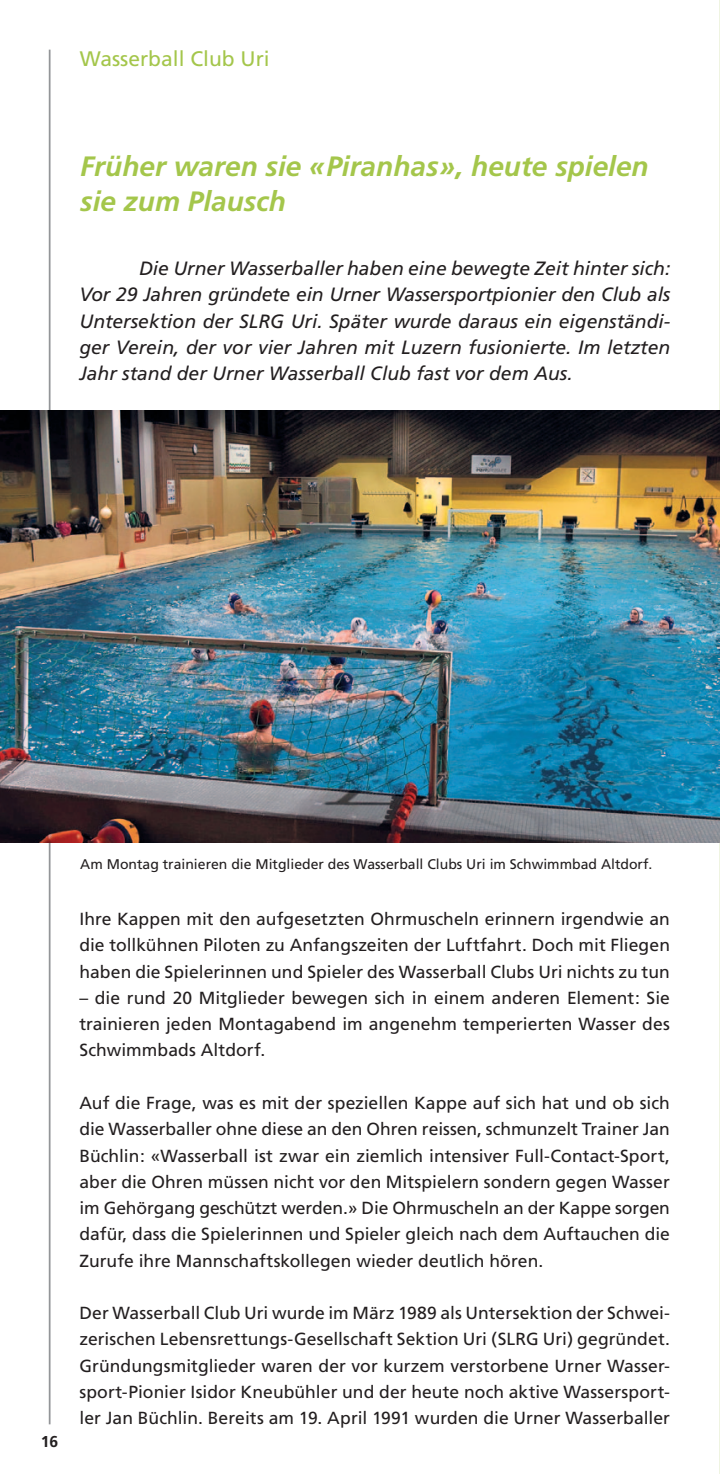
<style>
.page{position:relative;width:720px;height:1474px;background:#fff}
.page>*{position:absolute;margin:0;border:0;box-sizing:border-box;transform-origin:0 0}
.t1{font:italic 700 28px/35px "Frutiger";color:#a4c64b}
.t2{font:21px "Frutiger";color:#a4c64b}
.t3{font:italic 19.25px/26.2px "Frutiger";color:#231f20;text-align:justify}
.t4{font:17.5px/26.2px "Frutiger";letter-spacing:.005em;color:#231f20;text-align:justify}
.t5{font:700 15.75px "Frutiger";color:#231f20}
.t6{font:14px "Frutiger";color:#231f20}
</style>
<div class="page">
<hr style="left:719px;top:0;width:1px;height:1473px;background:#eff4e1">
<hr style="left:49px;top:50px;width:1px;height:1374px;background:#939598">
<img style="left:0;top:410px;width:719px;height:432px">
<p class="t2" style="left:80px;top:47px;width:191px">Wasserball Club Uri</p>
<h1 class="t1" style="left:80px;top:148px;width:569px">Früher waren sie «Piranhas», heute spielen sie zum Plausch</h1>
<p class="t3" style="left:79px;top:255px;width:592px;text-indent:60px">Die Urner Wasserballer haben eine bewegte Zeit hinter sich:<br>Vor 29 Jahren gründete ein Urner Wassersportpionier den Club als Untersektion der SLRG Uri. Später wurde daraus ein eigenständi&shy;ger Verein, der vor vier Jahren mit Luzern fusionierte. Im letzten Jahr stand der Urner Wasserball Club fast vor dem Aus.</p>
<p class="t5" style="left:41px;top:1431px;width:19px">16</p>
<p class="t6" style="left:80px;top:855px;width:573px">Am Montag trainieren die Mitglieder des Wasserball Clubs Uri im Schwimmbad Altdorf.</p>
<p class="t4" style="left:79px;top:905px;width:592px">Ihre Kappen mit den aufgesetzten Ohrmuscheln erinnern irgendwie an die tollkühnen Piloten zu Anfangszeiten der Luftfahrt. Doch mit Fliegen haben die Spielerinnen und Spieler des Wasserball Clubs Uri nichts zu tun</p>
<p class="t4" style="left:79px;top:984px;width:591px">– die rund 20 Mitglieder bewegen sich in einem anderen Element: Sie trainieren jeden Montagabend im angenehm temperierten Wasser des Schwimmbads Altdorf.</p>
<p class="t4" style="left:79px;top:1089px;width:591px">Auf die Frage, was es mit der speziellen Kappe auf sich hat und ob sich die Wasserballer ohne diese an den Ohren reissen, schmunzelt Trainer Jan Büchlin: «Wasserball ist zwar ein ziemlich intensiver Full-Contact-Sport, aber die Ohren müssen nicht vor den Mitspielern sondern gegen Wasser im Gehörgang geschützt werden.» Die Ohrmuscheln an der Kappe sorgen dafür, dass die Spielerinnen und Spieler gleich nach dem Auftauchen die Zurufe ihre Mannschaftskollegen wieder deutlich hören.</p>
<p class="t4" style="left:79px;top:1299px;width:591px">Der Wasserball Club Uri wurde im März 1989 als Untersektion der Schwei&shy;zerischen Lebensrettungs-Gesellschaft Sektion Uri (SLRG Uri) gegründet.<br>Gründungsmitglieder waren der vor kurzem verstorbene Urner Wasser&shy;sport-Pionier Isidor Kneubühler und der heute noch aktive Wassersport&shy;ler Jan Büchlin. Bereits am 19. April 1991 wurden die Urner Wasserballer</p>
</div>
